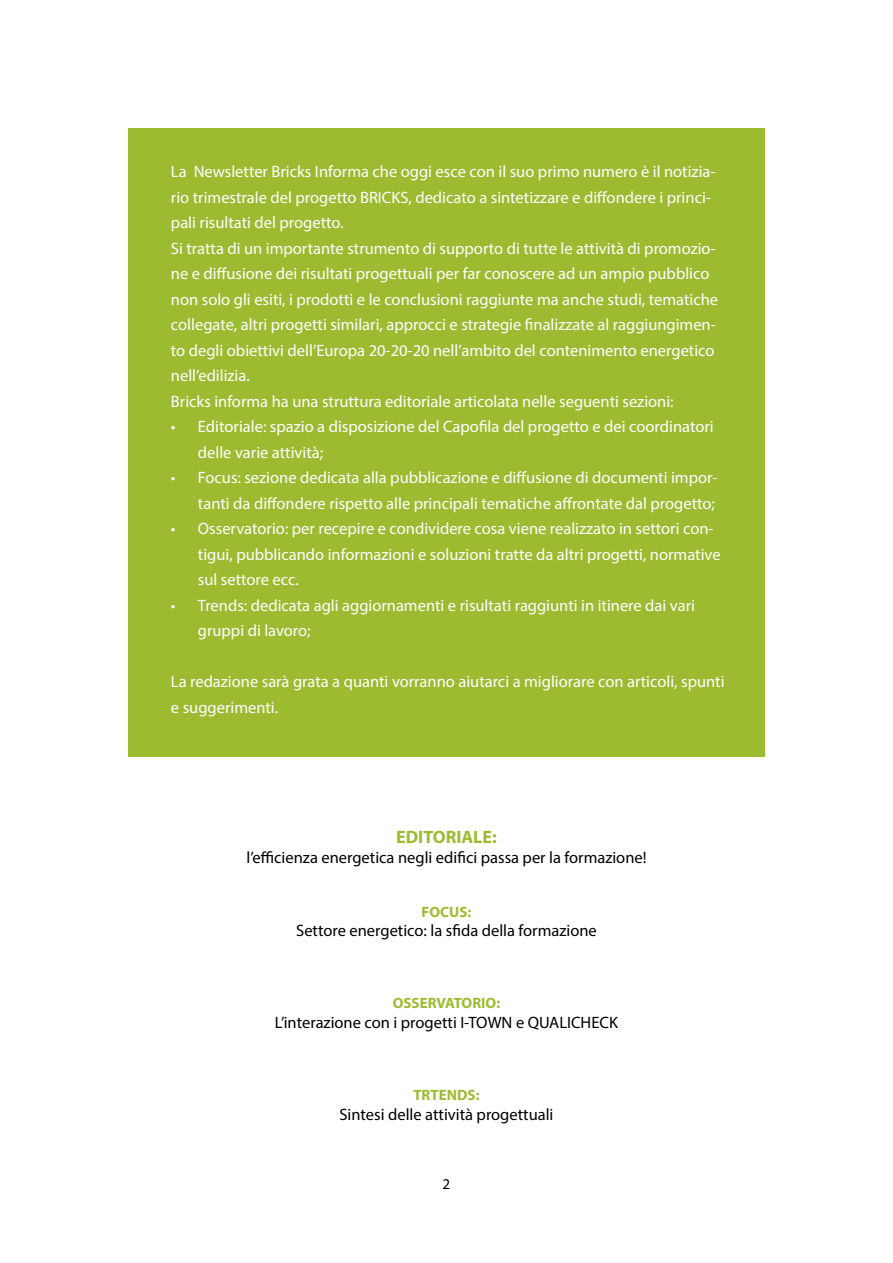
<style>
.page{position:relative;width:893px;height:1263px;background:#fff}
.page>*{position:absolute;margin:0;border:0;box-sizing:border-box;transform-origin:0 0}
.t1{font:700 18px "Myriad Pro";color:#9dbb31}
.t2{font:16.5px/25.5px "Myriad Pro";color:#fff}
.t3{font:16.5px "Myriad Pro";color:#000}
.t4{font:700 15px "Myriad Pro";color:#9dbb31}
.t5{font:15px "Myriad Pro";color:#000}
</style>
<div class="page">
<div style="left:128px;top:128px;width:637px;height:629px;background:#9dbb31"></div>
<p class="t2" style="left:171px;top:159px;width:549px">La Newsletter Bricks Informa che oggi esce con il suo primo numero è il notizia&shy;rio trimestrale del progetto BRICKS, dedicato a sintetizzare e diffondere i princi&shy;pali risultati del progetto.<br>Si tratta di un importante strumento di supporto di tutte le attività di promozio&shy;ne e diffusione dei risultati progettuali per far conoscere ad un ampio pubblico non solo gli esiti, i prodotti e le conclusioni raggiunte ma anche studi, tematiche collegate, altri progetti similari, approcci e strategie finalizzate al raggiungimen&shy;to degli obiettivi dell’Europa 20-20-20 nell’ambito del contenimento energetico nell’edilizia.<br>Bricks informa ha una struttura editoriale articolata nelle seguenti sezioni:</p>
<p class="t2" style="left:198px;top:414px;width:517px;text-indent:-27px">• Editoriale: spazio a disposizione del Capofila del progetto e dei coordinatori delle varie attività;</p>
<p class="t2" style="left:171px;top:465px;width:548px;text-align:right">• Focus: sezione dedicata alla pubblicazione e diffusione di documenti impor&shy;tanti da diffondere rispetto alle principali tematiche affrontate dal progetto;</p>
<p class="t2" style="left:198px;top:516px;width:524px;text-indent:-27px">• Osservatorio: per recepire e condividere cosa viene realizzato in settori con&shy;tigui, pubblicando informazioni e soluzioni tratte da altri progetti, normative sul settore ecc.</p>
<p class="t2" style="left:198px;top:592px;width:499px;text-indent:-27px">• Trends: dedicata agli aggiornamenti e risultati raggiunti in itinere dai vari gruppi di lavoro;</p>
<p class="t2" style="left:171px;top:669px;width:555px">La redazione sarà grata a quanti vorranno aiutarci a migliorare con articoli, spunti e suggerimenti.</p>
<p class="t1" style="left:396px;top:825px;width:102px">EDITORIALE:</p>
<p class="t3" style="left:246px;top:847px;width:402px">l’efficienza energetica negli edifici passa per la formazione!</p>
<p class="t4" style="left:422px;top:902px;width:51px">FOCUS:</p>
<p class="t3" style="left:296px;top:921px;width:302px">Settore energetico: la sfida della formazione</p>
<p class="t4" style="left:393px;top:993px;width:109px">OSSERVATORIO:</p>
<p class="t3" style="left:275px;top:1012px;width:345px">L’interazione con i progetti I-TOWN e QUALICHECK</p>
<p class="t4" style="left:413px;top:1085px;width:68px">TRTENDS:</p>
<p class="t3" style="left:339px;top:1104px;width:216px">Sintesi delle attività progettuali</p>
<p class="t5" style="left:443px;top:1175px;width:9px">2</p>
</div>
